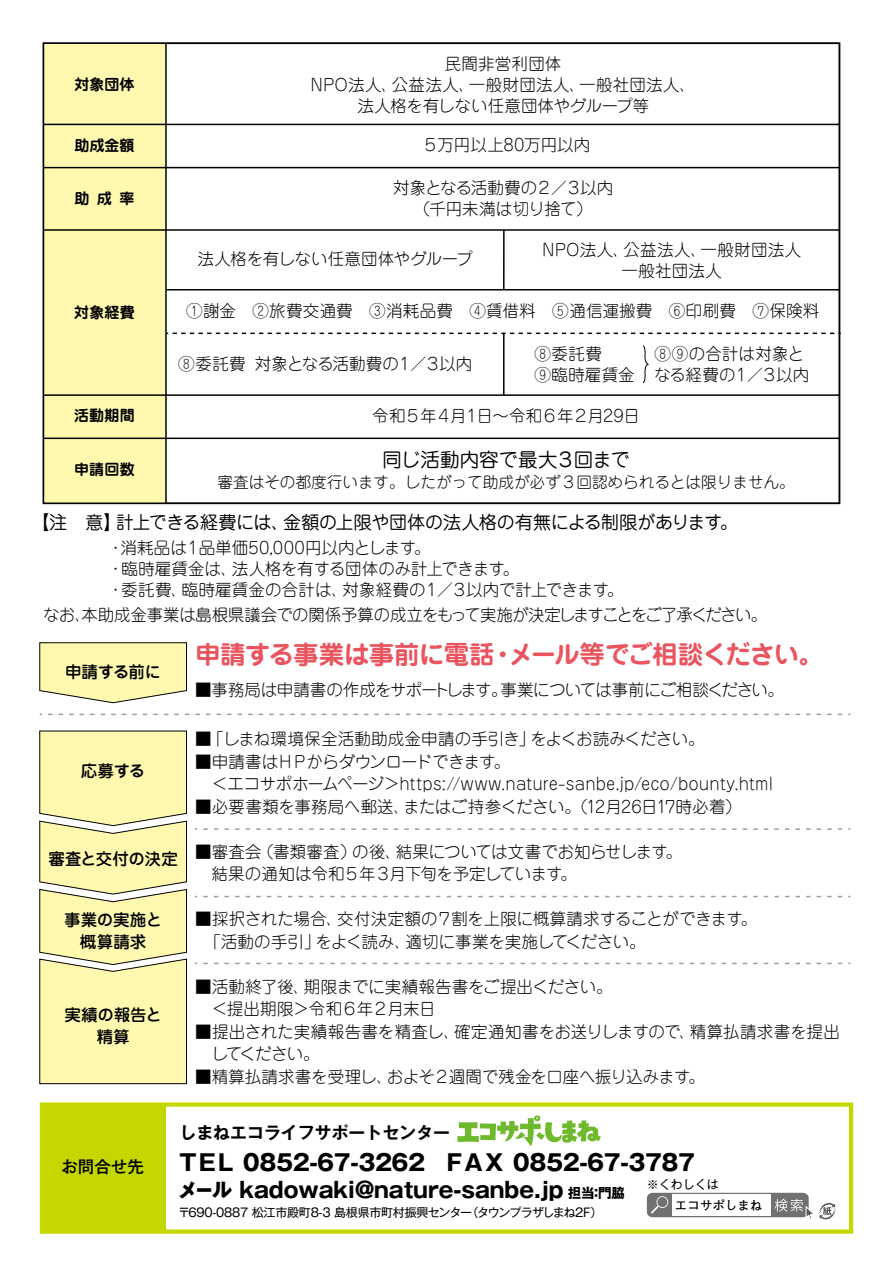
<style>
.page{position:relative;width:893px;height:1263px;background:#fff}
.page>*{position:absolute;margin:0;border:0;box-sizing:border-box;transform-origin:0 0}
.t1{font:700 25.5px "Jun 501 Pro";letter-spacing:-.055em;color:#ea545e}
.t2{font:700 25.5px "Jun 501 Pro";letter-spacing:-.03em;color:#ea545e}
.t3{font:700 22.5px "Gothic MB101 Pr 6 N";letter-spacing:-.02em;color:#000}
.t4{font:700 21.75px "Gothic MB101 Pr 6 N";color:#000}
.t5{font:19.5px "Jun 201 Pro";letter-spacing:-.01em;color:#000}
.t6{font:18px "Jun 201 Pro";letter-spacing:-.02em;color:#000}
.t7{font:700 16.95px "Gothic MB101 Pr 6 N De";color:#000}
.t8{font:300 16.5px/21px "Jun 101 Pro";color:#000}
.t9{font:300 16.5px "Jun 101 Pro";letter-spacing:-.025em;color:#000}
.t10{font:300 16.5px/22.5px "Jun 101 Pro";letter-spacing:-.03em;color:#000}
.t11{font:300 16.5px "Jun 101 Pro";letter-spacing:-.045em;color:#000}
.t12{font:300 16.5px "Jun 101 Pro";letter-spacing:-.04em;color:#000}
.t13{font:500 16.5px/22.4px "Jun 34 Pro";letter-spacing:-.015em;color:#000;text-align:center}
.t14{font:300 16.5px "Jun 101 Pro";letter-spacing:-.035em;color:#000}
.t15{font:300 16.5px "Jun 101 Pro";letter-spacing:-.02em;color:#000}
.t16{font:300 16.5px "Jun 101 Pro";letter-spacing:-.065em;color:#000}
.t17{font:300 16.5px "Jun 101 Pro";letter-spacing:-.08em;color:#000}
.t18{font:500 16.5px/22.4px "Jun 34 Pro";letter-spacing:.005em;color:#000;text-align:center}
.t19{font:300 16.5px/21px "Jun 101 Pro";letter-spacing:.025em;color:#000}
.t20{font:300 16.5px "Jun 101 Pro";letter-spacing:.02em;color:#000}
.t21{font:500 16.5px "Gothic MB101 Pr 6 N";color:#000}
.t22{font:300 15.6px "Jun 101 Pro";color:#000}
.t23{font:700 15px "Jun 501 Pro";letter-spacing:.01em;color:#000}
.t24{font:700 13.5px "Gothic MB101 Pro";color:#000}
.t25{font:700 12.45px "Futo Go B101 Pro";color:#000}
.t26{font:12px "Gothic MB101 Pro";letter-spacing:-.02em;color:#000}
.t27{font:12px "Gothic MB101 Pro";letter-spacing:-.085em;color:#000}
.s1{font-family:"Gothic MB101 Pro";font-size:21px}
</style>
<div class="page">
<svg style="left:39px;top:730px;width:148px;height:354px;background:#f6f0ae"></svg>
<div style="left:43px;top:43px;width:123px;height:460px;background:#fff9b0"></div>
<hr style="left:43px;top:124px;width:796px;height:1px;background:#000">
<hr style="left:43px;top:167px;width:796px;height:1px;background:#000">
<hr style="left:43px;top:229px;width:796px;height:2px;background:#000">
<hr style="left:166px;top:289px;width:673px;height:1px;background:#000">
<svg style="left:167px;top:333px;width:674px;height:1px"></svg>
<hr style="left:43px;top:438px;width:796px;height:1px;background:#000">
<hr style="left:43px;top:394px;width:796px;height:2px;background:#000">
<hr style="left:165px;top:43px;width:2px;height:460px;background:#000">
<hr style="left:503px;top:230px;width:2px;height:59px;background:#000">
<hr style="left:503px;top:333px;width:1px;height:62px;background:#000">
<svg style="left:39px;top:642px;width:148px;height:62px;background:#f4efb2"></svg>
<svg style="left:203px;top:828px;width:647px;height:2px"></svg>
<svg style="left:48px;top:714px;width:802px;height:1px"></svg>
<svg style="left:203px;top:896px;width:647px;height:1px"></svg>
<svg style="left:203px;top:963px;width:647px;height:1px"></svg>
<svg style="left:643px;top:345px;width:6px;height:39px"></svg>
<div style="left:40px;top:1102px;width:813px;height:132px;border:4px solid #c4d700"></div>
<div style="left:40px;top:1105px;width:125px;height:125px;background:#c4d700"></div>
<svg style="left:457px;top:1115px;width:144px;height:31px"></svg>
<svg style="left:647px;top:1193px;width:188px;height:27px"></svg>
<div style="left:43px;top:42px;width:797px;height:462px;border:2px solid #000"></div>
<p class="t23" style="left:74px;top:72px;width:62px">対象団体</p>
<p class="t23" style="left:74px;top:134px;width:62px">助成金額</p>
<p class="t23" style="left:119px;top:186px;width:16px">率</p>
<p class="t23" style="left:97px;top:186px;width:16px">成</p>
<p class="t23" style="left:75px;top:186px;width:16px">助</p>
<p class="t23" style="left:74px;top:300px;width:62px">対象経費</p>
<p class="t8" style="left:445px;top:51px;width:118px">民間非営利団体</p>
<p class="t8" style="left:392px;top:72px;width:85px">公益法人、</p>
<p class="t8" style="left:469px;top:72px;width:118px">一般財団法人、</p>
<p class="t8" style="left:579px;top:72px;width:118px">一般社団法人、</p>
<p class="t8" style="left:357px;top:72px;width:293px;text-indent:-47px">NPO法人、<br>法人格を有しない任意団体やグループ等</p>
<p class="t8" style="left:422px;top:133px;width:170px">５万円以上80万円以内</p>
<p class="t8" style="left:393px;top:175px;width:222px;text-align:center">対象となる活動費の２／３以内（千円未満は切り捨て(</p>
<p class="t8" style="left:624px;top:237px;width:85px">公益法人、</p>
<p class="t8" style="left:700px;top:237px;width:102px">一般財団法人</p>
<p class="t8" style="left:542px;top:237px;width:89px">NPO法人、</p>
<p class="t8" style="left:198px;top:247px;width:277px">法人格を有しない任意団体やグループ</p>
<p class="t8" style="left:621px;top:258px;width:102px">一般社団法人</p>
<p class="t8" style="left:186px;top:299px;width:635px">①謝金　②旅費交通費　③消耗品費　④賃借料　⑤通信運搬費　⑥印刷費　⑦保険料</p>
<p class="t8" style="left:178px;top:351px;width:69px">⑧委託費</p>
<p class="t16" style="left:255px;top:350px;width:219px">対象となる活動費の１／３以内</p>
<p class="t19" style="left:534px;top:341px;width:102px">⑧委託費<br>⑨臨時雇賃金</p>
<p class="t8" style="left:654px;top:341px;width:156px">⑧⑨の合計は対象となる経費の１／３以内</p>
<p class="t8" style="left:372px;top:404px;width:95px">令和５年４月</p>
<p class="t5" style="left:382px;top:444px;width:249px">同じ活動内容で最大３回まで</p>
<p class="t22" style="left:218px;top:470px;width:579px">審査はその都度行います。したがって助成が必ず３回認められるとは限りません。</p>
<p class="t6" style="left:283px;top:508px;width:456px">金額の上限や団体の法人格の有無による制限があります。</p>
<p class="t12" style="left:477px;top:403px;width:165px">日～令和６年２月29日</p>
<p class="t23" style="left:74px;top:404px;width:62px">活動期間</p>
<p class="t23" style="left:74px;top:458px;width:62px">申請回数</p>
<p class="t8" style="left:464px;top:404px;width:18px">１</p>
<p class="t6" style="left:31px;top:508px;width:92px">【注　意】</p>
<p class="t6" style="left:116px;top:508px;width:175px">計上できる経費には、</p>
<p class="t8" style="left:199px;top:535px;width:233px">品単価50,000円以内とします。</p>
<p class="t8" style="left:120px;top:535px;width:83px">消耗品は１</p>
<p class="t8" style="left:121px;top:556px;width:118px">臨時雇賃金は、</p>
<p class="t8" style="left:107px;top:556px;width:18px">・</p>
<p class="t8" style="left:232px;top:556px;width:289px">法人格を有する団体のみ計上できます。</p>
<p class="t8" style="left:121px;top:577px;width:68px">委託費、</p>
<p class="t8" style="left:107px;top:577px;width:18px">・</p>
<p class="t8" style="left:182px;top:577px;width:168px">臨時雇賃金の合計は、</p>
<p class="t15" style="left:342px;top:576px;width:283px">対象経費の１／３以内で計上できます。</p>
<p class="t9" style="left:44px;top:601px;width:725px">なお本助成金事業は島根県議会での関係予算の成立をもって実施が決定しますことをご了承ください。</p>
<p class="t8" style="left:75px;top:602px;width:18px">、</p>
<p class="t13" style="left:65px;top:659px;width:97px">申請する前に</p>
<p class="t13" style="left:81px;top:757px;width:66px">応募する</p>
<p class="t13" style="left:48px;top:846px;width:131px">審査と交付の決定</p>
<p class="t18" style="left:64px;top:907px;width:100px">事業の実施と概算請求</p>
<p class="t13" style="left:64px;top:1001px;width:99px">実績の報告と精算</p>
<h1 class="t1" style="left:508px;top:634px;width:317px">メール等でご相談ください。</h1>
<h1 class="t2" style="left:195px;top:634px;width:301px">申請する事業は事前に電話</h1>
<h1 class="t2" style="left:490px;top:634px;width:27px">・</h1>
<p class="t11" style="left:500px;top:676px;width:285px">事業については事前にご相談ください。</p>
<p class="t9" style="left:195px;top:676px;width:314px">■事務局は申請書の作成をサポートします。</p>
<p class="t17" style="left:531px;top:726px;width:176px">をよくお読みください。</p>
<p class="t8" style="left:195px;top:726px;width:342px">■「しまね環境保全活動助成金申請の手引き」</p>
<p class="t14" style="left:195px;top:748px;width:317px">■申請書はＨＰからダウンロードできます。</p>
<p class="t8" style="left:195px;top:771px;width:579px">　＜エコサポホームページ＞https://www.nature-sanbe j p. /eco/bounty.html</p>
<p class="t10" style="left:403px;top:793px;width:340px">またはご持参ください。（12月26日17時必着(</p>
<p class="t8" style="left:195px;top:794px;width:217px">■必要書類を事務局へ郵送、</p>
<p class="t10" style="left:396px;top:838px;width:288px">結果については文書でお知らせします。</p>
<p class="t8" style="left:257px;top:839px;width:101px">（書類審査）</p>
<p class="t8" style="left:211px;top:838px;width:367px;line-height:22.5px;text-indent:-16px">■審査会<br>結果の通知は令和５年３月下旬を予定しています。</p>
<p class="t8" style="left:337px;top:906px;width:422px">交付決定額の７割を上限に概算請求することができます。</p>
<p class="t8" style="left:352px;top:839px;width:51px">の後、</p>
<p class="t8" style="left:195px;top:906px;width:149px">■採択された場合、</p>
<p class="t8" style="left:406px;top:929px;width:242px">適切に事業を実施してください。</p>
<p class="t8" style="left:205px;top:929px;width:117px">「活動の手引」</p>
<p class="t8" style="left:304px;top:974px;width:310px">期限までに実績報告書をご提出ください。</p>
<p class="t8" style="left:316px;top:929px;width:97px">をよく読み、</p>
<p class="t10" style="left:195px;top:973px;width:242px">■活動終了後、<br>　＜提出期限＞令和６年２月末日</p>
<p class="t8" style="left:195px;top:1019px;width:267px">■提出された実績報告書を精査し、</p>
<p class="t8" style="left:195px;top:1041px;width:126px">　してください。</p>
<p class="t12" style="left:387px;top:1063px;width:319px">およそ２週間で残金を口座へ振り込みます。</p>
<p class="t20" style="left:690px;top:1018px;width:151px">精算払請求書を提出</p>
<p class="t11" style="left:454px;top:1018px;width:243px">確定通知書をお送りしますので、</p>
<p class="t8" style="left:195px;top:1064px;width:199px">■精算払請求書を受理し、</p>
<p class="t21" style="left:61px;top:1152px;width:84px">お問合せ先</p>
<p class="t7" style="left:179px;top:1119px;width:272px">しまねエコライフサポートセンター</p>
<h2 class="t3" style="left:179px;top:1143px;width:517px">TEL 0852-67-3262　FAX 0852-67-3787</h2>
<p class="t24" style="left:568px;top:1181px;width:59px">担当門脇</p>
<p class="t26" style="left:647px;top:1174px;width:73px">※くわしくは</p>
<p class="t25" style="left:675px;top:1196px;width:89px">エコサポしまね</p>
<h3 class="t4" style="left:178px;top:1171px;width:387px"><span class="s1">メール</span> kadowaki@nature-sanbe.jp</h3>
<p class="t27" style="left:466px;top:1203px;width:138px">（タウンプラザしまね2F(</p>
<p class="t24" style="left:590px;top:1181px;width:15px">：</p>
<p class="t26" style="left:178px;top:1203px;width:295px">〒690-0887 松江市殿町8-3 島根県市町村振興センター</p>
</div>
